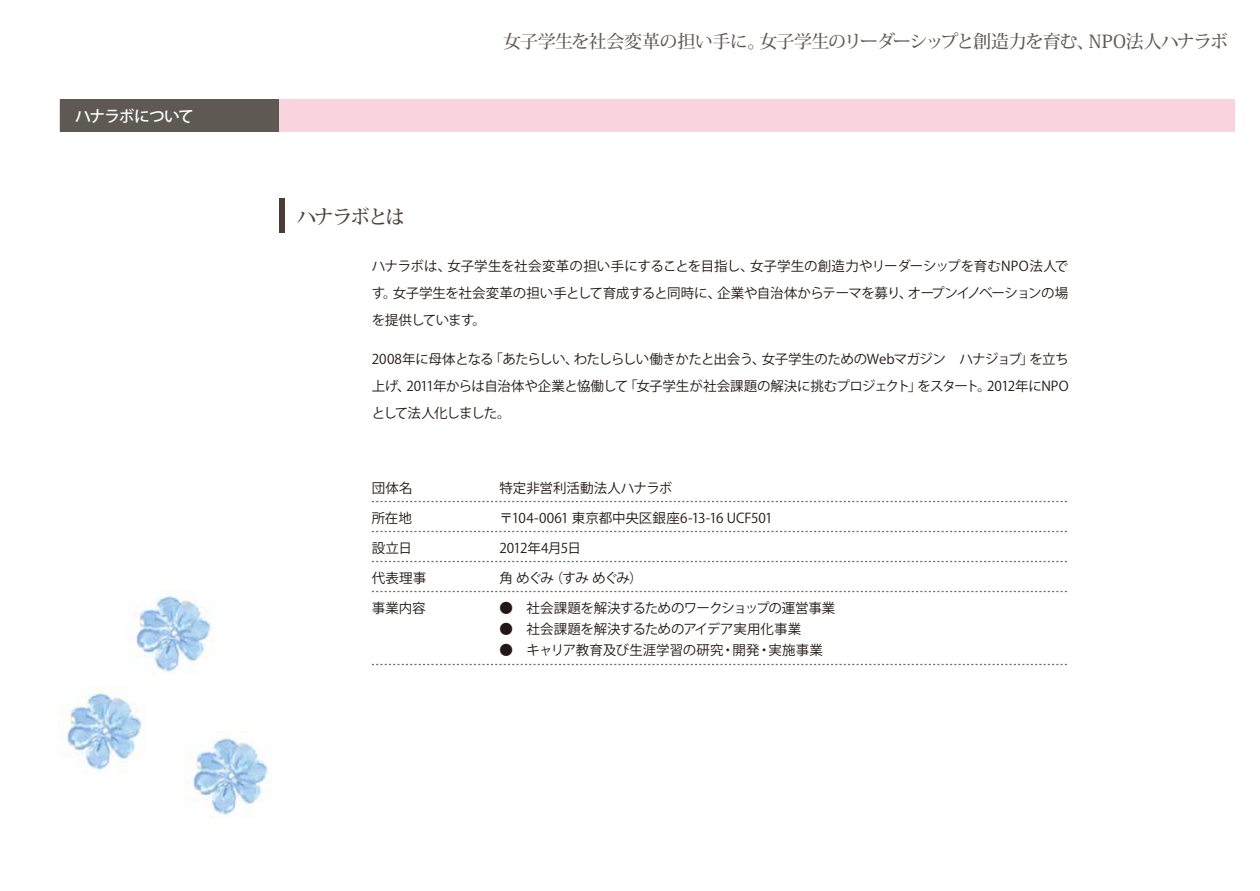
<style>
.page{position:relative;width:1260px;height:891px;background:#fff}
.page>*{position:absolute;margin:0;border:0;box-sizing:border-box;transform-origin:0 0}
.t1{font:500 19.5px "Koz Min Pr 6 N";letter-spacing:-.1em;color:#4a3c36}
.t2{font:500 18px "Koz Min Pr 6 N";letter-spacing:-.045em;color:#5e5953}
.t3{font:500 15.6px "Koz Go Pr 6 N";letter-spacing:-.05em;color:#fff}
.t4{font:13.5px/27px "Koz Go Pro";letter-spacing:-.025em;color:#221815;text-align:justify}
.t5{font:13.5px "Koz Go Pro";letter-spacing:-.005em;color:#221815}
</style>
<div class="page">
<div style="left:59px;top:99px;width:1176px;height:32px;background:#f9d3dd"></div>
<div style="left:60px;top:99px;width:219px;height:32px;background:#5e5953"></div>
<div style="left:279px;top:198px;width:6px;height:34px;background:#4a3c36"></div>
<img style="left:58px;top:687px;width:86px;height:85px">
<img style="left:128px;top:590px;width:85px;height:85px">
<img style="left:184px;top:732px;width:86px;height:85px">
<svg style="left:372px;top:501px;width:695px;height:1px"></svg>
<svg style="left:372px;top:531px;width:695px;height:1px"></svg>
<svg style="left:372px;top:561px;width:695px;height:1px"></svg>
<svg style="left:372px;top:591px;width:695px;height:1px"></svg>
<svg style="left:372px;top:664px;width:695px;height:1px"></svg>
<p class="t3" style="left:75px;top:107px;width:120px">ハナラボについて</p>
<h2 class="t2" style="left:503px;top:32px;width:727px">女子学生を社会変革の担い手に。女子学生のリーダーシップと創造力を育む、NPO法人ハナラボ</h2>
<h1 class="t1" style="left:297px;top:206px;width:110px">ハナラボとは</h1>
<p class="t4" style="left:372px;top:253px;width:698px">ハナラボは、女子学生を社会変革の担い手にすることを目指し、女子学生の創造力やリーダーシップを育むNPO法人です。女子学生を社会変革の担い手として育成すると同時に、企業や自治体からテーマを募り、オープンイノベーションの場を提供しています。</p>
<p class="t4" style="left:372px;top:346px;width:698px">2008年に母体となる「あたらしい、わたしらしい働きかたと出会う、女子学生のためのWebマガジン　ハナジョブ」を立ち上げ、2011年からは自治体や企業と恊働して「女子学生が社会課題の解決に挑むプロジェクト」をスタート。2012年にNPOとして法人化しました。</p>
<p class="t4" style="left:372px;top:474px;width:42px">団体名</p>
<p class="t5" style="left:499px;top:479px;width:174px">特定非営利活動法人ハナラボ</p>
<p class="t4" style="left:372px;top:504px;width:42px">所在地</p>
<p class="t5" style="left:499px;top:509px;width:275px">〒104-0061 東京都中央区銀座6-13-16 UCF501</p>
<p class="t4" style="left:372px;top:534px;width:41px">設立日</p>
<p class="t4" style="left:499px;top:534px;width:83px">2012年4月5日</p>
<p class="t4" style="left:372px;top:564px;width:56px">代表理事</p>
<p class="t4" style="left:499px;top:564px;width:145px">角 めぐみ（すみ めぐみ）</p>
<p class="t4" style="left:372px;top:594px;width:55px">事業内容</p>
<p class="t4" style="left:499px;top:597px;width:338px;line-height:21px;text-align:left">●　社会課題を解決するためのワークショップの運営事業●　社会課題を解決するためのアイデア実用化事業<br>●　キャリア教育及び生涯学習の研究・開発・実施事業</p>
</div>
